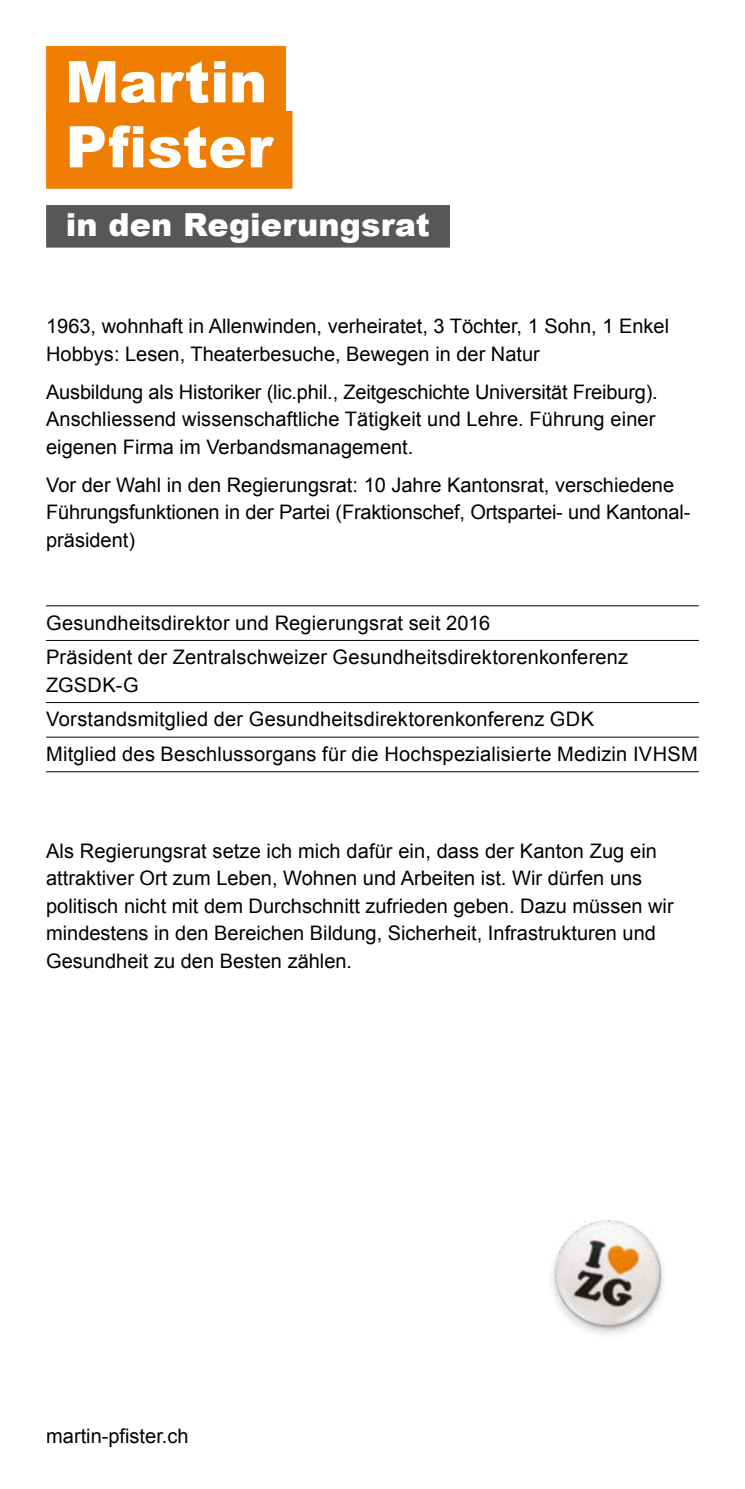
<style>
.page{position:relative;width:745px;height:1489px;background:#fff}
.page>*{position:absolute;margin:0;border:0;box-sizing:border-box;transform-origin:0 0}
.t1{font:900 57.5px/65px "Arial";color:#fff}
.t2{font:900 31.75px "Arial";letter-spacing:.005em;color:#fff}
.t3{font:20px/27.5px "Arial";color:#000}
</style>
<div class="page">
<hr style="left:46px;top:605px;width:652px;height:1px;background:#000">
<hr style="left:46px;top:640px;width:652px;height:1px;background:#000">
<hr style="left:46px;top:702px;width:652px;height:1px;background:#000">
<hr style="left:46px;top:736px;width:652px;height:1px;background:#000">
<hr style="left:46px;top:771px;width:652px;height:1px;background:#000">
<div style="left:46px;top:46px;width:240px;height:78px;background:#ef7d00"></div>
<div style="left:46px;top:111px;width:246px;height:78px;background:#ef7d00"></div>
<div style="left:46px;top:205px;width:403px;height:42px;background:#575756"></div>
<img style="left:552px;top:1220px;width:112px;height:115px">
<h1 class="t1" style="left:65px;top:47px;width:209px">Martin<br>Pfister</h1>
<h2 class="t2" style="left:66px;top:201px;width:365px">in den Regierungsrat</h2>
<p class="t3" style="left:46px;top:312px;width:624px">1963, wohnhaft in Allenwinden, verheiratet, 3 Töchter, 1 Sohn, 1 Enkel<br>Hobbys: Lesen, Theaterbesuche, Bewegen in der Natur</p>
<p class="t3" style="left:46px;top:378px;width:612px;text-align:justify">Ausbildung als Historiker (lic.phil., Zeitgeschichte Universität Freiburg).<br>Anschliessend wissenschaftliche Tätigkeit und Lehre. Führung einer eigenen Firma im Verbandsmanagement.</p>
<p class="t3" style="left:46px;top:471px;width:644px">Vor der Wahl in den Regierungsrat: 10 Jahre Kantonsrat, verschiedene<br>Führungsfunktionen in der Partei (Fraktionschef, Ortspartei- und Kantonal&shy;präsident)</p>
<p class="t3" style="left:46px;top:605px;width:583px;line-height:34.5px">Gesundheitsdirektor und Regierungsrat seit 2016<br>Präsident der Zentralschweizer Gesundheitsdirektorenkonferenz</p>
<p class="t3" style="left:46px;top:667px;width:653px;line-height:34.5px">ZGSDK-G<br>Vorstandsmitglied der Gesundheitsdirektorenkonferenz GDK<br>Mitglied des Beschlussorgans für die Hochspezialisierte Medizin IVHSM</p>
<p class="t3" style="left:46px;top:837px;width:628px">Als Regierungsrat setze ich mich dafür ein, dass der Kanton Zug ein attraktiver Ort zum Leben, Wohnen und Arbeiten ist. Wir dürfen uns politisch nicht mit dem Durchschnitt zufrieden geben. Dazu müssen wir mindestens in den Bereichen Bildung, Sicherheit, Infrastrukturen und Gesundheit zu den Besten zählen.</p>
<p class="t3" style="left:46px;top:1422px;width:144px">martin-pfister.ch</p>
</div>
